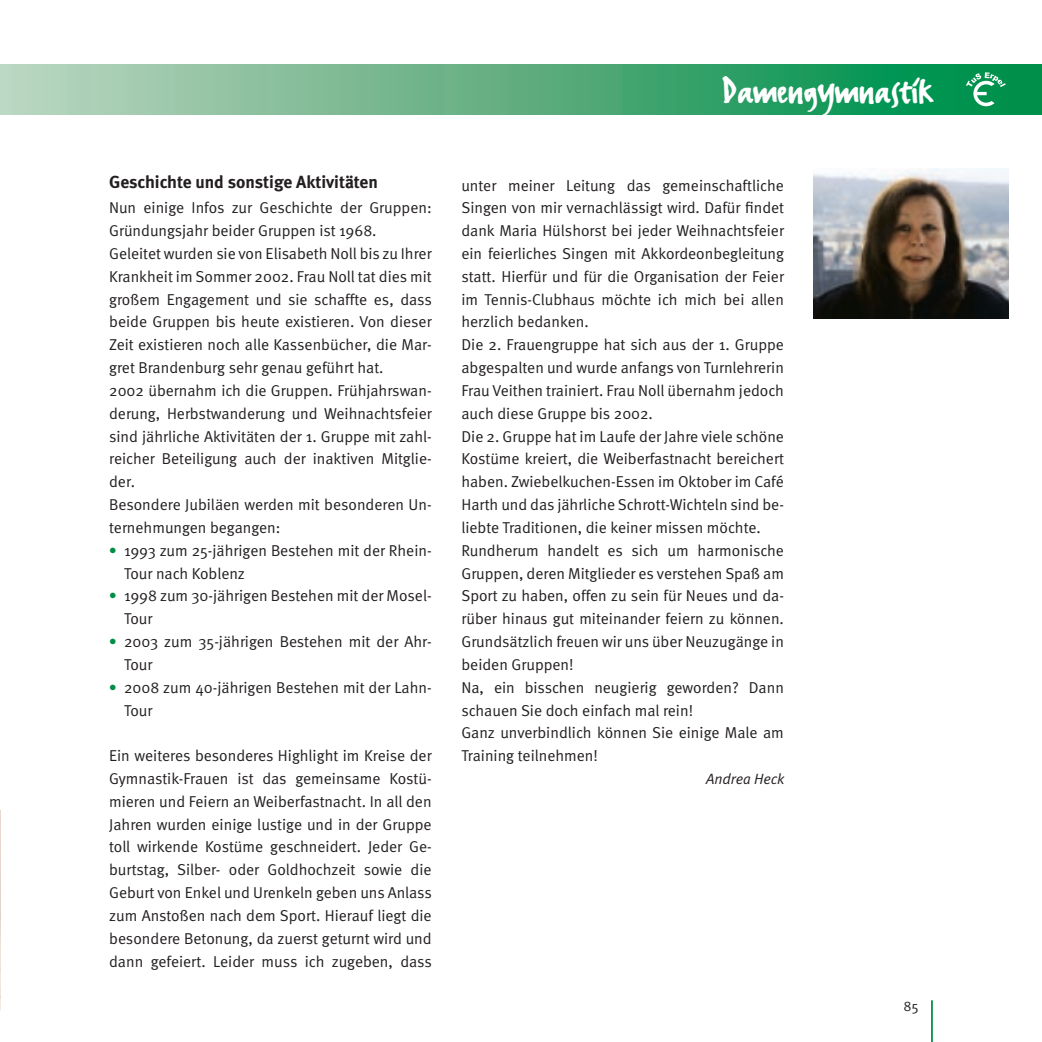
<style>
.page{position:relative;width:1042px;height:1042px;background:#fff}
.page>*{position:absolute;margin:0;border:0;box-sizing:border-box;transform-origin:0 0}
.t1{font:42px "FF Erikrighthand";color:#fff}
._04-ZÜ{font:700 17.5px "Meta";color:#231f20}
._01-Body{font:15.75px/22.8px "Meta Normal";color:#231f20;text-align:justify}
._01-_Body_Aufzählung{font:15.75px/22.8px "Meta Normal";color:#231f20}
._04-Autor{font:italic 14.88px "Meta Normal";letter-spacing:-.005em;color:#231f20}
.t2{font:14px "Meta";color:#231f20}
.s1{font-family:"Meta";font-weight:700;color:#008d47}
</style>
<div class="page">
<hr style="left:931px;top:1000px;width:2px;height:42px;background:#008d47">
<div style="left:0;top:64px;width:1042px;height:50px;background:linear-gradient(to right,#c1d4bf,#008a42)"></div>
<svg style="left:966px;top:72px;width:39px;height:34px"></svg>
<svg style="left:0;top:810px;width:1px;height:200px"></svg>
<img style="left:814px;top:169px;width:195px;height:150px">
<p class="_04-ZÜ" style="left:109px;top:172px;width:270px">Geschichte und sonstige Aktivitäten</p>
<p class="_01-Body" style="left:109px;top:196px;width:324px">Nun einige Infos zur Geschichte der Gruppen:<br>Gründungsjahr beider Gruppen ist 1968.</p>
<p class="_01-Body" style="left:109px;top:242px;width:324px">Geleitet wurden sie von Elisabeth Noll bis zu Ihrer Krankheit im Sommer 2002. Frau Noll tat dies mit großem Engagement und sie schaffte es, dass beide Gruppen bis heute existieren. Von dieser Zeit existieren noch alle Kassenbücher, die Mar&shy;gret Brandenburg sehr genau geführt hat.</p>
<p class="_01-Body" style="left:109px;top:379px;width:324px">2002 übernahm ich die Gruppen. Frühjahrswan&shy;derung, Herbstwanderung und Weihnachtsfeier sind jährliche Aktivitäten der 1. Gruppe mit zahl&shy;reicher Beteiligung auch der inaktiven Mitglie&shy;der.</p>
<p class="_01-Body" style="left:109px;top:493px;width:324px">Besondere Jubiläen werden mit besonderen Un&shy;ternehmungen begangen:</p>
<p class="_01-_Body_Aufzählung" style="left:124px;top:539px;width:309px;text-indent:-15px"><span class="s1">•</span> 1993 zum 25-jährigen Bestehen mit der Rhein-<br>Tour nach Koblenz</p>
<p class="_01-_Body_Aufzählung" style="left:124px;top:584px;width:309px;text-indent:-15px"><span class="s1">•</span> 1998 zum 30-jährigen Bestehen mit der Mosel-<br>Tour</p>
<p class="_01-_Body_Aufzählung" style="left:124px;top:630px;width:309px;text-indent:-15px"><span class="s1">•</span> 2003 zum 35-jährigen Bestehen mit der Ahr-<br>Tour</p>
<p class="_01-_Body_Aufzählung" style="left:124px;top:675px;width:309px;text-indent:-15px"><span class="s1">•</span> 2008 zum 40-jährigen Bestehen mit der Lahn-<br>Tour</p>
<p class="_01-Body" style="left:109px;top:744px;width:324px">Ein weiteres besonderes Highlight im Kreise der Gymnastik-Frauen ist das gemeinsame Kostü&shy;mieren und Feiern an Weiberfastnacht. In all den Jahren wurden einige lustige und in der Gruppe toll wirkende Kostüme geschneidert. Jeder Ge&shy;burtstag, Silber- oder Goldhochzeit sowie die Geburt von Enkel und Urenkeln geben uns Anlass zum Anstoßen nach dem Sport. Hierauf liegt die besondere Betonung, da zuerst geturnt wird und dann gefeiert. Leider muss ich zugeben, dass</p>
<p class="t1" style="left:722px;top:65px;width:212px">Damengymnastik</p>
<p class="_01-Body" style="left:461px;top:173px;width:324px">unter meiner Leitung das gemeinschaftliche Singen von mir vernachlässigt wird. Dafür findet dank Maria Hülshorst bei jeder Weihnachtsfeier ein feierliches Singen mit Akkordeonbegleitung statt. Hierfür und für die Organisation der Feier im Tennis-Clubhaus möchte ich mich bei allen herzlich bedanken.</p>
<p class="_01-Body" style="left:461px;top:333px;width:324px">Die 2. Frauengruppe hat sich aus der 1. Gruppe abgespalten und wurde anfangs von Turnlehrerin Frau Veithen trainiert. Frau Noll übernahm jedoch auch diese Gruppe bis 2002.</p>
<p class="_01-Body" style="left:461px;top:424px;width:324px">Die 2. Gruppe hat im Laufe der Jahre viele schöne Kostüme kreiert, die Weiberfastnacht bereichert haben. Zwiebelkuchen-Essen im Oktober im Café Harth und das jährliche Schrott-Wichteln sind be&shy;liebte Traditionen, die keiner missen möchte.</p>
<p class="_01-Body" style="left:461px;top:539px;width:324px">Rundherum handelt es sich um harmonische Gruppen, deren Mitglieder es verstehen Spaß am Sport zu haben, offen zu sein für Neues und da&shy;rüber hinaus gut miteinander feiern zu können.<br>Grundsätzlich freuen wir uns über Neuzugänge in beiden Gruppen!</p>
<p class="_01-Body" style="left:461px;top:675px;width:324px">Na, ein bisschen neugierig geworden? Dann schauen Sie doch einfach mal rein!</p>
<p class="_01-Body" style="left:461px;top:721px;width:324px">Ganz unverbindlich können Sie einige Male am<br>Training teilnehmen!</p>
<p class="_04-Autor" style="left:706px;top:770px;width:80px">Andrea Heck</p>
<p class="t2" style="left:904px;top:998px;width:16px">85</p>
</div>
